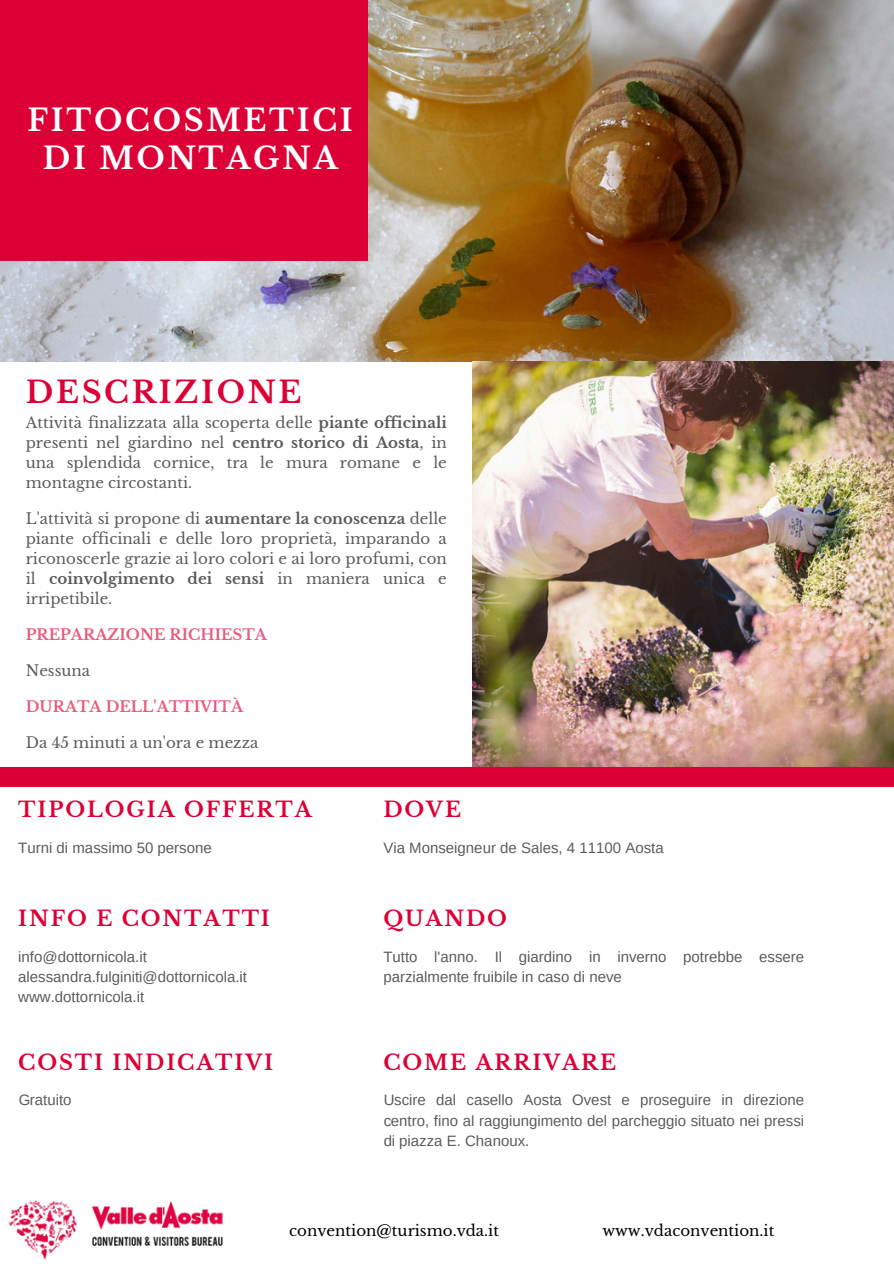
<style>
.page{position:relative;width:894px;height:1264px;background:#fff}
.page>*{position:absolute;margin:0;border:0;box-sizing:border-box;transform-origin:0 0}
.t1{font:700 30px/37.2px "Libre Baskerville";letter-spacing:.09em;color:#fff;text-align:center}
.t2{font:700 30px "Libre Baskerville";letter-spacing:.09em;color:#dd0036}
.t3{font:700 21px "Libre Baskerville";letter-spacing:.09em;color:#dd0036}
.t4{font:15px/20px "Libre Baskerville";color:#000;text-align:justify}
.t5{font:15px/20.2px "Arimo";color:#000}
.t6{font:700 15px "Libre Baskerville";color:#dd0036}
.s1{font-weight:700}
</style>
<div class="page">
<img style="left:0;top:0;width:893px;height:361px">
<div style="left:0;top:0;width:367px;height:260px;background:#dd0036"></div>
<img style="left:472px;top:361px;width:421px;height:406px">
<div style="left:0;top:767px;width:893px;height:19px;background:#dd0036"></div>
<img style="left:8px;top:1200px;width:215px;height:60px">
<h1 class="t1" style="left:28px;top:102px;width:327px">FITOCOSMETICI<br>DI MONTAGNA</h1>
<p class="t2" style="left:26px;top:374px;width:277px">DESCRIZIONE</p>
<p class="t4" style="left:26px;top:412px;width:422px">Attività finalizzata alla scoperta delle <span class="s1">piante officinali </span>presenti nel giardino nel <span class="s1">centro storico di Aosta</span>, in una splendida cornice, tra le mura romane e le montagne circostanti.</p>
<p class="t4" style="left:26px;top:508px;width:422px">L'attività si propone di <span class="s1">aumentare la conoscenza</span> delle piante officinali e delle loro proprietà, imparando a riconoscerle grazie ai loro colori e ai loro profumi, con il <span class="s1">coinvolgimento dei sensi</span> in maniera unica e irripetibile.</p>
<p class="t6" style="left:26px;top:625px;width:243px">PREPARAZIONE RICHIESTA</p>
<p class="t4" style="left:26px;top:660px;width:66px">Nessuna</p>
<p class="t6" style="left:26px;top:697px;width:219px">DURATA DELL'ATTIVITÀ</p>
<p class="t4" style="left:26px;top:732px;width:234px">Da 45 minuti a un'ora e mezza</p>
<p class="t3" style="left:18px;top:797px;width:295px">TIPOLOGIA OFFERTA</p>
<p class="t5" style="left:18px;top:837px;width:195px">Turni di massimo 50 persone</p>
<p class="t3" style="left:18px;top:905px;width:253px">INFO E CONTATTI</p>
<p class="t5" style="left:18px;top:946px;width:230px">info@dottornicola.it alessandra.fulginiti@dottornicola.it www.dottornicola.it</p>
<p class="t3" style="left:18px;top:1049px;width:256px">COSTI INDICATIVI</p>
<p class="t5" style="left:18px;top:1090px;width:55px">Gratuito</p>
<h3 class="t3" style="left:383px;top:797px;width:79px">DOVE</h3>
<p class="t5" style="left:383px;top:837px;width:282px">Via Monseigneur de Sales, 4 11100 Aosta</p>
<p class="t3" style="left:383px;top:905px;width:125px">QUANDO</p>
<p class="t5" style="left:383px;top:946px;width:422px">Tutto l'anno. Il giardino in inverno potrebbe essere parzialmente fruibile in caso di neve</p>
<p class="t3" style="left:383px;top:1049px;width:234px">COME ARRIVARE</p>
<p class="t5" style="left:383px;top:1090px;width:422px;text-align:justify">Uscire dal casello Aosta Ovest e proseguire in direzione centro, fino al raggiungimento del parcheggio situato nei pressi di piazza E. Chanoux.</p>
<h3 class="t4" style="left:289px;top:1220px;width:211px">convention@turismo.vda.it</h3>
<h3 class="t4" style="left:602px;top:1220px;width:173px">www.vdaconvention.it</h3>
</div>
